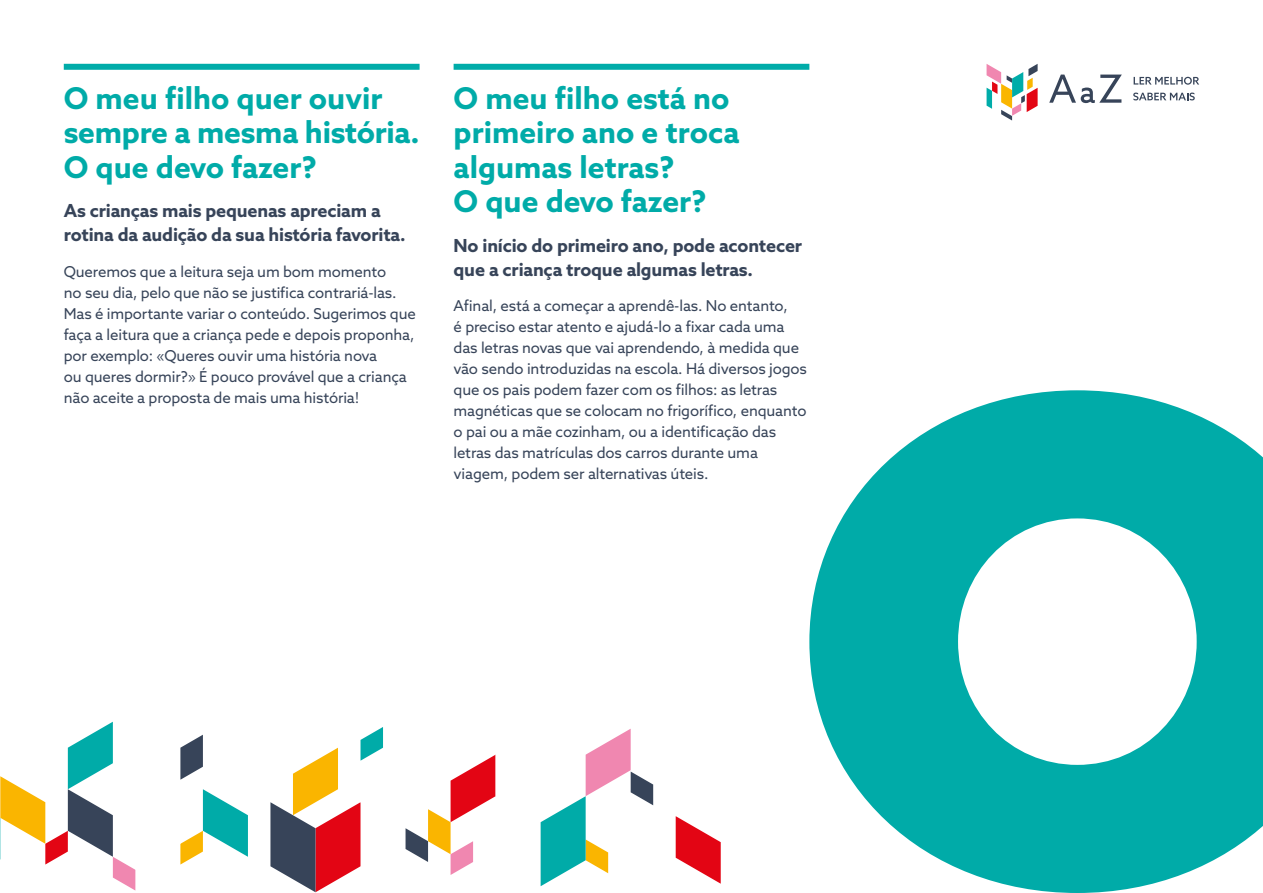
<style>
.page{position:relative;width:1263px;height:893px;background:#fff}
.page>*{position:absolute;margin:0;border:0;box-sizing:border-box;transform-origin:0 0}
.t1{font:700 30px/34.5px "Azo Sans";color:#00aba8}
.t2{font:700 18px/24px "Azo Sans";letter-spacing:-.01em;color:#374459}
.t3{font:15px/21px "Azo Sans";letter-spacing:-.01em;color:#374459}
</style>
<div class="page">
<div style="left:64px;top:64px;width:356px;height:6px;background:#00aca9"></div>
<div style="left:454px;top:64px;width:355px;height:6px;background:#00aca9"></div>
<svg style="left:0;top:722px;width:721px;height:170px"></svg>
<svg style="left:809px;top:390px;width:454px;height:503px;fill:#00aba8"></svg>
<svg style="left:986px;top:64px;width:51px;height:57px"></svg>
<svg style="left:1049px;top:75px;width:73px;height:28px"></svg>
<svg style="left:1133px;top:77px;width:66px;height:8px"></svg>
<svg style="left:1133px;top:93px;width:62px;height:7px"></svg>
<h1 class="t1" style="left:64px;top:80px;width:357px">O meu filho quer ouvir sempre a mesma história.<br>O que devo fazer?</h1>
<p class="t2" style="left:64px;top:198px;width:343px">As crianças mais pequenas apreciam a rotina da audição da sua história favorita.</p>
<p class="t3" style="left:64px;top:261px;width:354px">Queremos que a leitura seja um bom momento<br>no seu dia, pelo que não se justifica contrariá-las.<br>Mas é importante variar o conteúdo. Sugerimos que faça a leitura que a criança pede e depois proponha, por exemplo: «Queres ouvir uma história nova<br>ou queres dormir?» É pouco provável que a criança não aceite a proposta de mais uma história!</p>
<h1 class="t1" style="left:454px;top:80px;width:287px">O meu filho está no primeiro ano e troca algumas letras?<br>O que devo fazer?</h1>
<p class="t2" style="left:454px;top:233px;width:350px">No início do primeiro ano, pode acontecer que a criança troque algumas letras.</p>
<p class="t3" style="left:454px;top:295px;width:355px">Afinal, está a começar a aprendê-las. No entanto,<br>é preciso estar atento e ajudá-lo a fixar cada uma das letras novas que vai aprendendo, à medida que vão sendo introduzidas na escola. Há diversos jogos que os pais podem fazer com os filhos: as letras magnéticas que se colocam no frigorífico, enquanto o pai ou a mãe cozinham, ou a identificação das letras das matrículas dos carros durante uma viagem, podem ser alternativas úteis.</p>
</div>
